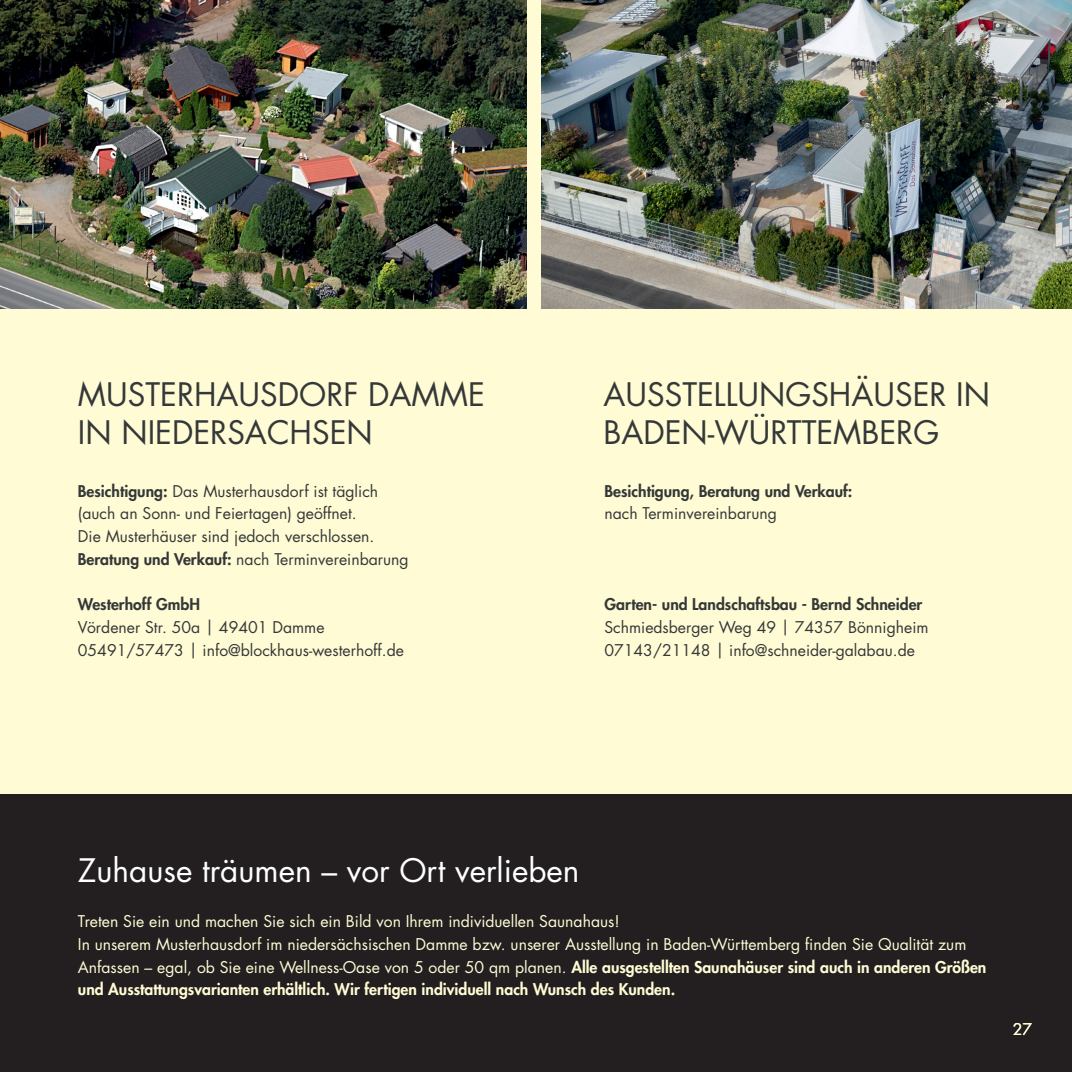
<style>
.page{position:relative;width:1072px;height:1072px;background:#fff}
.page>*{position:absolute;margin:0;border:0;box-sizing:border-box;transform-origin:0 0}
.t1{font:31.5px/38.5px "Futura Std";color:#353838}
.t2{font:31.5px "Futura Std";color:#fff}
.t3{font:15.75px/22.8px "Futura Std";color:#fffcd5}
.t4{font:15.75px/22.8px "Futura Std";color:#353838}
.t5{font:800 15.75px "Futura Std";color:#353838}
.s1{font-weight:800}
</style>
<div class="page">
<div style="left:0;top:0;width:1071px;height:1071px;background:#fffcd5"></div>
<div style="left:0;top:794px;width:1071px;height:277px;background:#231f20"></div>
<img style="left:0;top:0;width:526px;height:309px">
<img style="left:541px;top:0;width:530px;height:309px">
<h1 class="t1" style="left:78px;top:377px;width:408px">MUSTERHAUSDORF DAMME<br>IN NIEDERSACHSEN</h1>
<p class="t4" style="left:78px;top:480px;width:332px"><span class="s1">Besichtigung:</span> Das Musterhausdorf ist täglich (auch an Sonn- und Feiertagen) geöffnet.<br>Die Musterhäuser sind jedoch verschlossen.<br><span class="s1">Beratung und Verkauf:</span> nach Terminvereinbarung</p>
<p class="t5" style="left:78px;top:597px;width:124px">Westerhoff GmbH</p>
<p class="t4" style="left:78px;top:617px;width:327px">Vördener Str. 50a | 49401 Damme<br>05491/57473 | info@blockhaus-westerhoff.de</p>
<h1 class="t1" style="left:603px;top:377px;width:388px">AUSSTELLUNGS HÄUSER IN<br>BADEN-WÜRTTEMBERG</h1>
<p class="t5" style="left:604px;top:483px;width:249px">Besichtigung, Beratung und Verkauf:</p>
<p class="t4" style="left:604px;top:503px;width:174px">nach Terminvereinbarung</p>
<p class="t5" style="left:604px;top:597px;width:319px">Garten- und Landschaftsbau - Bernd Schneider</p>
<p class="t4" style="left:604px;top:617px;width:325px">Schmiedsberger Weg 49 | 74357 Bönnigheim<br>07143/21148 | info@schneider-galabau.de</p>
<h1 class="t2" style="left:78px;top:855px;width:503px">Zuhause träumen – vor Ort verlieben</h1>
<p class="t3" style="left:78px;top:911px;width:910px">Treten Sie ein und machen Sie sich ein Bild von Ihrem individuellen Saunahaus!<br>In unserem Musterhausdorf im niedersächsischen Damme bzw. unserer Ausstellung in Baden-Württemberg finden Sie Qualität zum Anfassen – egal, ob Sie eine Wellness-Oase von 5 oder 50 qm planen. <span class="s1">Alle ausgestellten Saunahäuser sind auch in anderen Größen und Ausstattungsvarianten erhältlich. Wir fertigen individuell nach Wunsch des Kunden.</span></p>
<p class="t3" style="left:1012px;top:1019px;width:21px">27</p>
</div>
